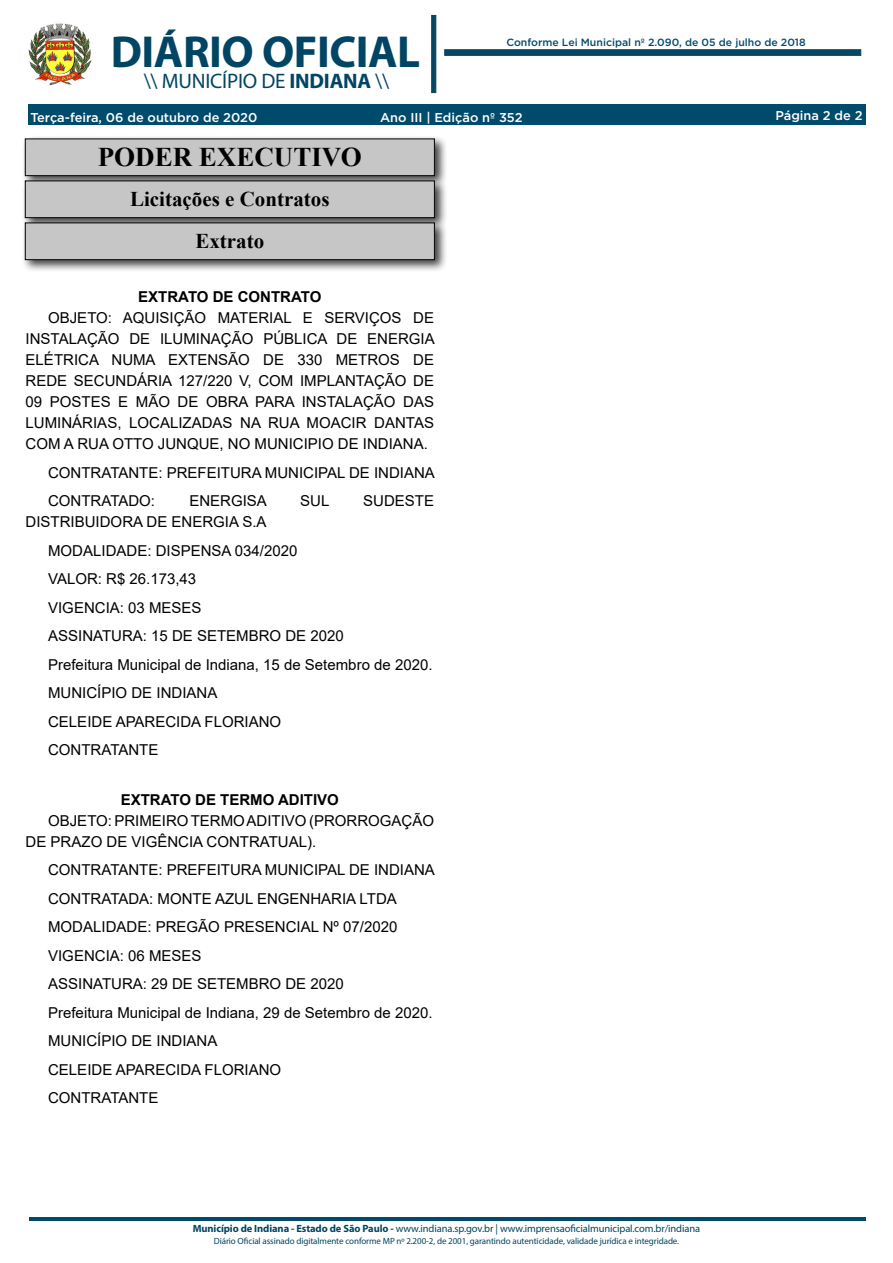
<style>
.page{position:relative;width:893px;height:1263px;background:#fff}
.page>*{position:absolute;margin:0;border:0;box-sizing:border-box;transform-origin:0 0}
.t1{font:700 45px "Myriad Pro";letter-spacing:-.01em;color:#004563}
.t2{font:700 27px "Times New Roman";color:#000}
.t3{font:700 21px "Times New Roman";color:#000}
.t4{font:21px "Myriad Pro";letter-spacing:-.01em;color:#004563}
._2_-_Corpo{font:15px/21px "Arial";color:#000;text-align:justify}
._1_-_Cabeçalho{font:700 15px "Arial";color:#000}
.t5{font:500 12.75px "Gotham";color:#fff}
.t6{font:10.5px "Myriad Pro";letter-spacing:-.01em;color:#004563}
.t7{font:500 10.5px "Gotham";color:#004b6c}
.t8{font:9px "Myriad Pro";letter-spacing:-.01em;color:#004563}
.s1{font-weight:700}
</style>
<div class="page">
<div style="left:28px;top:104px;width:837px;height:21px;background:#004b6c"></div>
<img style="left:28px;top:23px;width:64px;height:63px">
<svg style="left:431px;top:15px;width:5px;height:78px"></svg>
<svg style="left:444px;top:50px;width:417px;height:6px;background:#094965"></svg>
<hr style="left:29px;top:1218px;width:836px;height:3px;background:#004b6c">
<div style="left:21px;top:135px;width:426px;height:54px;background:#000;opacity:.75"></div>
<div style="left:25px;top:139px;width:409px;height:37px;background:#c6c6c6"></div>
<div style="left:25px;top:139px;width:410px;height:37px;border:1px solid #000"></div>
<div style="left:21px;top:177px;width:426px;height:54px;background:#000;opacity:.75"></div>
<div style="left:25px;top:181px;width:409px;height:37px;background:#c6c6c6"></div>
<div style="left:25px;top:181px;width:410px;height:37px;border:1px solid #000"></div>
<div style="left:21px;top:219px;width:426px;height:54px;background:#000;opacity:.75"></div>
<div style="left:25px;top:223px;width:409px;height:37px;background:#c6c6c6"></div>
<div style="left:25px;top:223px;width:410px;height:37px;border:1px solid #000"></div>
<h1 class="t1" style="left:111px;top:23px;width:311px">DIÁRIO OFICIAL</h1>
<h3 class="t4" style="left:144px;top:68px;width:247px">\\ MUNICÍPIO DE <span class="s1">INDIANA</span> \\</h3>
<p class="t7" style="left:506px;top:35px;width:301px">Conforme Lei Municipal nº 2.090, de 05 de julho de 2018</p>
<p class="t5" style="left:30px;top:109px;width:228px">Terça-feira, 06 de outubro de 2020</p>
<p class="t5" style="left:380px;top:109px;width:144px">Ano III | Edição nº 352</p>
<p class="t5" style="left:775px;top:107px;width:89px">Página 2 de 2</p>
<p class="t2" style="left:98px;top:138px;width:266px">PODER EXECUTIVO</p>
<p class="t3" style="left:130px;top:184px;width:201px">Licitações e Contratos</p>
<p class="t3" style="left:195px;top:226px;width:70px">Extrato</p>
<p class="_1_-_Cabeçalho" style="left:138px;top:286px;width:185px">EXTRATO DE CONTRATO</p>
<p class="_2_-_Corpo" style="left:26px;top:307px;width:411px;text-indent:23px">OBJETO: AQUISIÇÃO MATERIAL E SERVIÇOS DE INSTALAÇÃO DE ILUMINAÇÃO PÚBLICA DE ENERGIA ELÉTRICA NUMA EXTENSÃO DE 330 METROS DE REDE SECUNDÁRIA 127/220 V, COM IMPLANTAÇÃO DE 09 POSTES E MÃO DE OBRA PARA INSTALAÇÃO DAS LUMINÁRIAS, LOCALIZADAS NA RUA MOACIR DANTAS COM A RUA OTTO JUNQUE, NO MUNICIPIO DE INDIANA.</p>
<p class="_2_-_Corpo" style="left:48px;top:462px;width:388px">CONTRATANTE: PREFEITURA MUNICIPAL DE INDIANA</p>
<p class="_2_-_Corpo" style="left:48px;top:490px;width:108px">CONTRATADO:</p>
<p class="_2_-_Corpo" style="left:189px;top:490px;width:79px">ENERGISA</p>
<p class="_2_-_Corpo" style="left:300px;top:490px;width:31px">SUL</p>
<p class="_2_-_Corpo" style="left:363px;top:490px;width:72px">SUDESTE</p>
<p class="_2_-_Corpo" style="left:26px;top:511px;width:242px">DISTRIBUIDORA DE ENERGIA S.A</p>
<p class="_2_-_Corpo" style="left:48px;top:540px;width:251px">MODALIDADE: DISPENSA 034/2020</p>
<p class="_2_-_Corpo" style="left:48px;top:568px;width:150px">VALOR: R$ 26.173,43</p>
<p class="_2_-_Corpo" style="left:48px;top:597px;width:155px">VIGENCIA: 03 MESES</p>
<p class="_2_-_Corpo" style="left:48px;top:625px;width:297px">ASSINATURA: 15 DE SETEMBRO DE 2020</p>
<p class="_2_-_Corpo" style="left:48px;top:654px;width:386px">Prefeitura Municipal de Indiana, 15 de Setembro de 2020.</p>
<p class="_2_-_Corpo" style="left:48px;top:682px;width:171px">MUNICÍPIO DE INDIANA</p>
<p class="_2_-_Corpo" style="left:48px;top:711px;width:235px">CELEIDE APARECIDA FLORIANO</p>
<p class="_2_-_Corpo" style="left:48px;top:739px;width:112px">CONTRATANTE</p>
<p class="_1_-_Cabeçalho" style="left:121px;top:789px;width:220px">EXTRATO DE TERMO ADITIVO</p>
<p class="_2_-_Corpo" style="left:26px;top:810px;width:410px;text-indent:23px">OBJETO: PRIMEIRO TERMO ADITIVO (PRORROGAÇÃO<br>DE PRAZO DE VIGÊNCIA CONTRATUAL).</p>
<p class="_2_-_Corpo" style="left:48px;top:859px;width:388px">CONTRATANTE: PREFEITURA MUNICIPAL DE INDIANA</p>
<p class="_2_-_Corpo" style="left:48px;top:888px;width:350px">CONTRATADA: MONTE AZUL ENGENHARIA LTDA</p>
<p class="_2_-_Corpo" style="left:48px;top:916px;width:351px">MODALIDADE: PREGÃO PRESENCIAL Nº 07/2020</p>
<p class="_2_-_Corpo" style="left:48px;top:945px;width:155px">VIGENCIA: 06 MESES</p>
<p class="_2_-_Corpo" style="left:48px;top:973px;width:297px">ASSINATURA: 29 DE SETEMBRO DE 2020</p>
<p class="_2_-_Corpo" style="left:48px;top:1002px;width:386px">Prefeitura Municipal de Indiana, 29 de Setembro de 2020.</p>
<p class="_2_-_Corpo" style="left:48px;top:1030px;width:171px">MUNICÍPIO DE INDIANA</p>
<p class="_2_-_Corpo" style="left:48px;top:1059px;width:235px">CELEIDE APARECIDA FLORIANO</p>
<p class="_2_-_Corpo" style="left:48px;top:1087px;width:112px">CONTRATANTE</p>
<p class="t6" style="left:193px;top:1222px;width:509px"><span class="s1">Município de Indiana - Estado de São Paulo -</span> www.indiana.sp.gov.br | www.imprensaoficialmunicipal.com.br/indiana</p>
<p class="t8" style="left:214px;top:1236px;width:467px">Diário Oficial assinado digitalmente conforme MP nº 2.200-2, de 2001, garantindo autenticidade, validade jurídica e integridade.</p>
</div>
